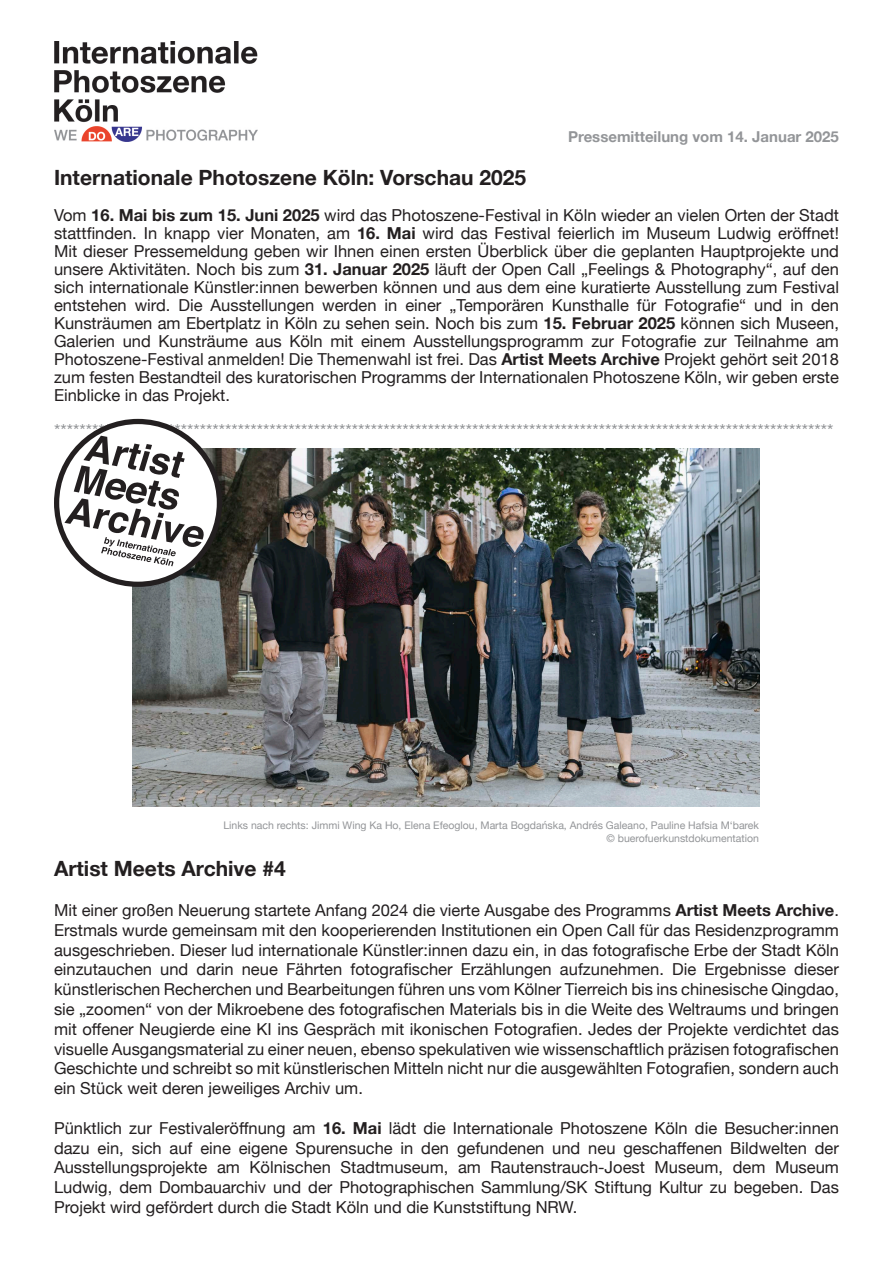
<style>
.page{position:relative;width:893px;height:1263px;background:#fff}
.page>*{position:absolute;margin:0;border:0;box-sizing:border-box;transform-origin:0 0}
.t1{font:700 21px "Helvetica Neue";color:#231f20}
.t2{font:18px "Helvetica Neue";color:#939598}
.t3{font:16.5px/19.8px "Helvetica Neue";color:#231f20;text-align:justify}
.t4{font:700 15px "Helvetica Neue";color:#939598}
.t5{font:10.5px/12.6px "Helvetica Neue";color:#939598;text-align:right}
.s1{font-weight:700}
</style>
<div class="page">
<img style="left:54px;top:41px;width:203px;height:101px">
<img style="left:133px;top:449px;width:626px;height:358px">
<svg style="left:57px;top:421px;width:162px;height:163px"></svg>
<div style="left:54px;top:419px;width:168px;height:168px;border:5px solid #231f20;border-radius:50%"></div>
<svg style="left:64px;top:436px;width:140px;height:130px"></svg>
<p class="t4" style="left:568px;top:125px;width:272px">Pressemitteilung vom 14. Januar 2025</p>
<p class="t1" style="left:54px;top:161px;width:474px">Internationale Photoszene Köln: Vorschau 2025</p>
<p class="t3" style="left:54px;top:207px;width:786px;line-height:18px">Vom <span class="s1">16. Mai bis zum 15. Juni 2025</span> wird das Photoszene-Festival in Köln wieder an vielen Orten der Stadt stattfinden. In knapp vier Monaten, am <span class="s1">16. Mai</span> wird das Festival feierlich im Museum Ludwig eröffnet!<br>Mit dieser Pressemeldung geben wir Ihnen einen ersten Überblick über die geplanten Hauptprojekte und unsere Aktivitäten. Noch bis zum <span class="s1">31. Januar 2025</span> läuft der Open Call „Feelings &amp; Photography“, auf den sich internationale Künstler:innen bewerben können und aus dem eine kuratierte Ausstellung zum Festival entstehen wird. Die Ausstellungen werden in einer „Temporären Kunsthalle für Fotografie“ und in den Kunsträumen am Ebertplatz in Köln zu sehen sein. Noch bis zum <span class="s1">15. Februar 2025</span> können sich Museen, Galerien und Kunsträume aus Köln mit einem Ausstellungsprogramm zur Fotografie zur Teilnahme am Photoszene-Festival anmelden! Die Themenwahl ist frei. Das <span class="s1">Artist Meets Archive</span> Projekt gehört seit 2018 zum festen Bestandteil des kuratorischen Programms der Internationalen Photoszene Köln, wir geben erste Einblicke in das Projekt.</p>
<p class="t2" style="left:54px;top:418px;width:781px">***************************************************************************************************************************</p>
<p class="t5" style="left:223px;top:820px;width:537px">Links nach rechts: Jimmi Wing Ka Ho, Elena Efeoglou, Marta Bogdańska, Andrés Galeano, Pauline Hafsia M‘barek © buerofuerkunstdokumentation</p>
<p class="t1" style="left:54px;top:852px;width:233px">Artist Meets Archive #4</p>
<p class="t3" style="left:54px;top:901px;width:786px">Mit einer großen Neuerung startete Anfang 2024 die vierte Ausgabe des Programms <span class="s1">Artist Meets Archive</span>.<br>Erstmals wurde gemeinsam mit den kooperierenden Institutionen ein Open Call für das Residenzprogramm ausgeschrieben. Dieser lud internationale Künstler:innen dazu ein, in das fotografische Erbe der Stadt Köln einzutauchen und darin neue Fährten fotografischer Erzählungen aufzunehmen. Die Ergebnisse dieser künstlerischen Recherchen und Bearbeitungen führen uns vom Kölner Tierreich bis ins chinesische Qingdao, sie „zoomen“ von der Mikroebene des fotografischen Materials bis in die Weite des Weltraums und bringen mit offener Neugierde eine KI ins Gespräch mit ikonischen Fotografien. Jedes der Projekte verdichtet das visuelle Ausgangsmaterial zu einer neuen, ebenso spekulativen wie wissenschaftlich präzisen fotografischen Geschichte und schreibt so mit künstlerischen Mitteln nicht nur die ausgewählten Fotografien, sondern auch ein Stück weit deren jeweiliges Archiv um.</p>
<p class="t3" style="left:54px;top:1119px;width:786px">Pünktlich zur Festivaleröffnung am <span class="s1">16. Mai</span> lädt die Internationale Photoszene Köln die Besucher:innen dazu ein, sich auf eine eigene Spurensuche in den gefundenen und neu geschaffenen Bildwelten der Ausstellungsprojekte am Kölnischen Stadtmuseum, am Rautenstrauch-Joest Museum, dem Museum Ludwig, dem Dombauarchiv und der Photographischen Sammlung/SK Stiftung Kultur zu begeben. Das Projekt wird gefördert durch die Stadt Köln und die Kunststiftung NRW.</p>
</div>
